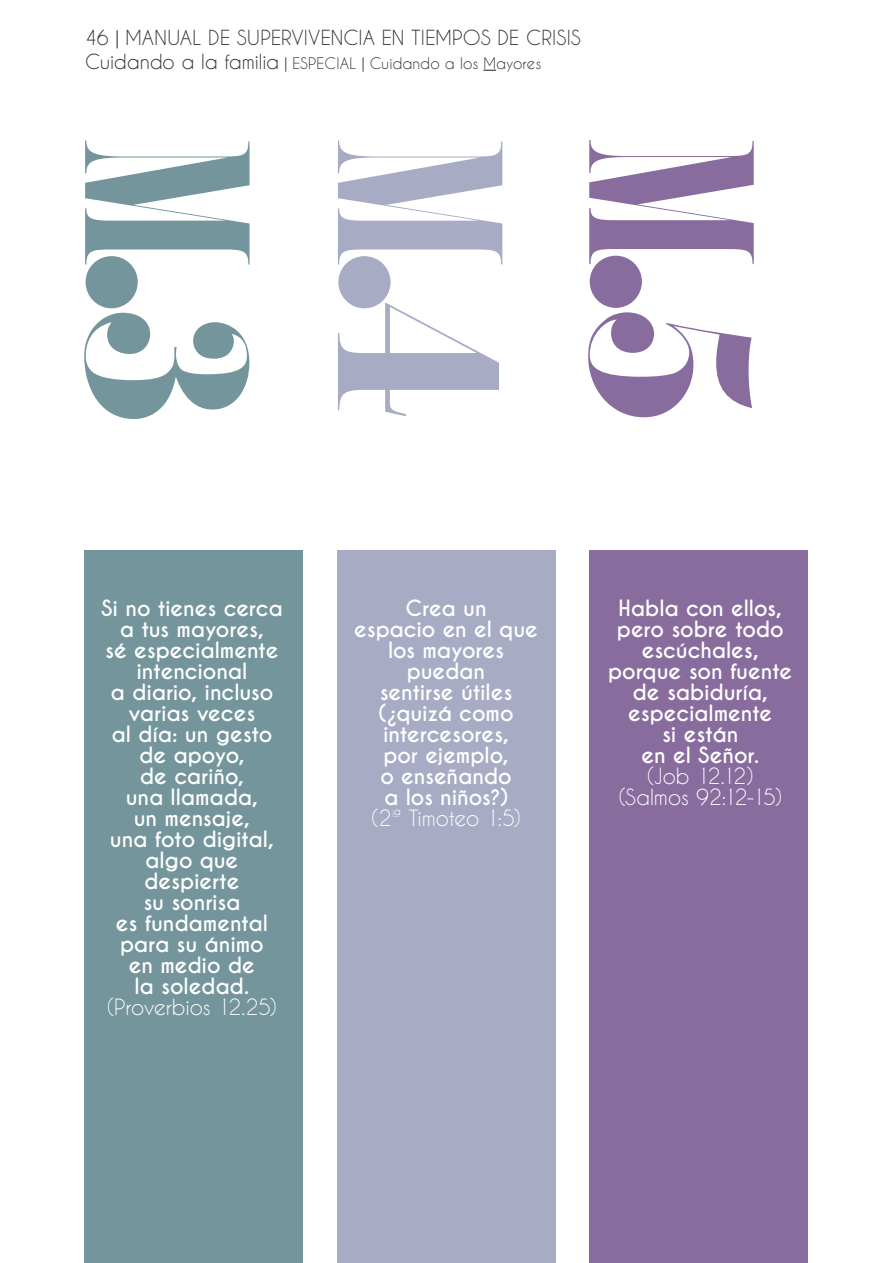
<style>
.page{position:relative;width:893px;height:1263px;background:#fff}
.page>*{position:absolute;margin:0;border:0;box-sizing:border-box;transform-origin:0 0}
.t1{font:225px "Pistilli";color:#73959b}
.t2{font:225px "Pistilli";color:#a8abc4}
.t3{font:225px "Pistilli";color:#886c9e}
.t4{font:700 21px/21px "Caviar Dreams";letter-spacing:-.01em;color:#fff;text-align:center}
.t5{font:21px/21px "Caviar Dreams";letter-spacing:-.015em;color:#fff;text-align:center}
.t6{font:19.5px "Caviar Dreams";letter-spacing:.01em;color:#2e3036}
.t7{font:15px "Caviar Dreams";letter-spacing:.005em;color:#2e3036}
.s1{font-size:18.75px;color:#000}
.s2{font-size:19.5px}
.s3{color:#000}
.s4{font-size:210px}
</style>
<div class="page">
<div style="left:85px;top:551px;width:218px;height:712px;background:#73959b"></div>
<div style="left:337px;top:551px;width:218px;height:712px;background:#a8abc4"></div>
<div style="left:589px;top:551px;width:218px;height:712px;background:#886c9e"></div>
<svg style="left:483px;top:70px;width:13px;height:1px"></svg>
<p class="t6" style="left:85px;top:26px;width:497px">46 <span class="s1">|</span> MANUAL DE SUPERVIVENCIA EN TIEMPOS DE CRISIS</p>
<p class="t7" style="left:85px;top:54px;width:458px"><span class="s2">Cuidando a la familia</span> <span class="s3">|</span> ESPECIAL <span class="s3">|</span> Cuidando a los Mayores</p>
<h1 class="t1" style="left:315px;top:139px;width:290px;rotate:90deg"><span class="s4">M</span>.3</h1>
<h1 class="t2" style="left:568px;top:139px;width:289px;rotate:90deg"><span class="s4">M</span>.4</h1>
<h1 class="t3" style="left:819px;top:139px;width:291px;rotate:90deg"><span class="s4">M</span>.5</h1>
<p class="t4" style="left:101px;top:598px;width:183px">Si no tienes cerca a tus mayores,<br>sé especialmente intencional<br>a diario, incluso varias veces<br>al día: un gesto de apoyo,<br>de cariño,<br>una llamada,<br>un mensaje,<br>una foto digital, algo que despierte<br>su sonrisa<br>es fundamental para su ánimo<br>en medio de<br>la soledad.</p>
<p class="t5" style="left:107px;top:996px;width:171px">(Proverbios 12.25)</p>
<p class="t4" style="left:354px;top:598px;width:185px">Crea un<br>espacio en el que los mayores puedan<br>sentirse útiles (¿quizá como intercesores,<br>por ejemplo,<br>o enseñando<br>a los niños?)</p>
<p class="t5" style="left:372px;top:807px;width:151px">(2ª Timoteo 1:5)</p>
<p class="t4" style="left:608px;top:598px;width:186px">Habla con ellos, pero sobre todo escúchales, porque son fuente de sabiduría, especialmente<br>si están<br>en el Señor.</p>
<p class="t5" style="left:619px;top:765px;width:165px">(Job 12.12) (Salmos 92:12-15)</p>
</div>
